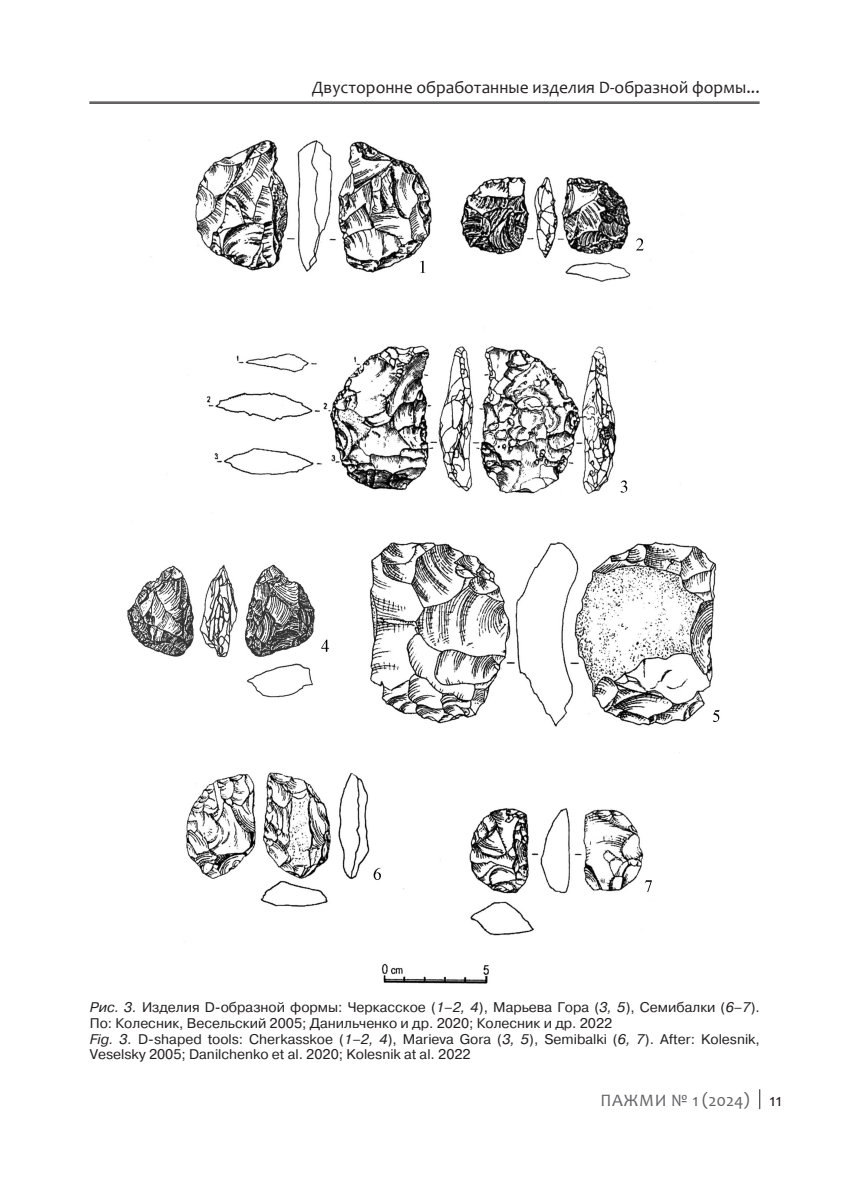
<style>
.page{position:relative;width:844px;height:1191px;background:#fff}
.page>*{position:absolute;margin:0;border:0;box-sizing:border-box;transform-origin:0 0}
.t1{font:17.5px "Candara";color:#231f20}
.t2{font:17.5px "Candara";letter-spacing:.02em;color:#636366}
.t3{font:14px/15.8px "Pragmatica";color:#231f20}
.s1{font-style:italic}
.s2{color:#231f20}
</style>
<div class="page">
<svg style="left:759px;top:1089px;width:1px;height:20px"></svg>
<hr style="left:89px;top:102px;width:670px;height:1px;background:#231f20">
<hr style="left:89px;top:103px;width:670px;height:1px;background:#231f20">
<img style="left:127px;top:140px;width:593px;height:844px">
<p class="t1" style="left:312px;top:77px;width:449px">Двусторонне обработанные изделия D-образной формы...</p>
<p class="t3" style="left:90px;top:999px;width:671px"><span class="s1">Рис. 3.</span> Изделия D-образной формы: Черкасское (<span class="s1">1–2, 4</span>), Марьева Гора (<span class="s1">3, 5</span>), Семибалки (<span class="s1">6–7</span>).<br>По: Колесник, Весельский 2005; Данильченко и др. 2020; Колесник и др. 2022<br><span class="s1">Fig. 3.</span> D-shaped tools: Cherkasskoe (<span class="s1">1–2, 4</span>), Marieva Gora (<span class="s1">3, 5</span>), Semibalki (<span class="s1">6, 7</span>). After: Kolesnik, Veselsky 2005; Danilchenko et al. 2020; Kolesnik at al. 2022</p>
<p class="t2" style="left:600px;top:1088px;width:183px">ПАЖМИ № 1 (2024) <span class="s2">11</span></p>
</div>
